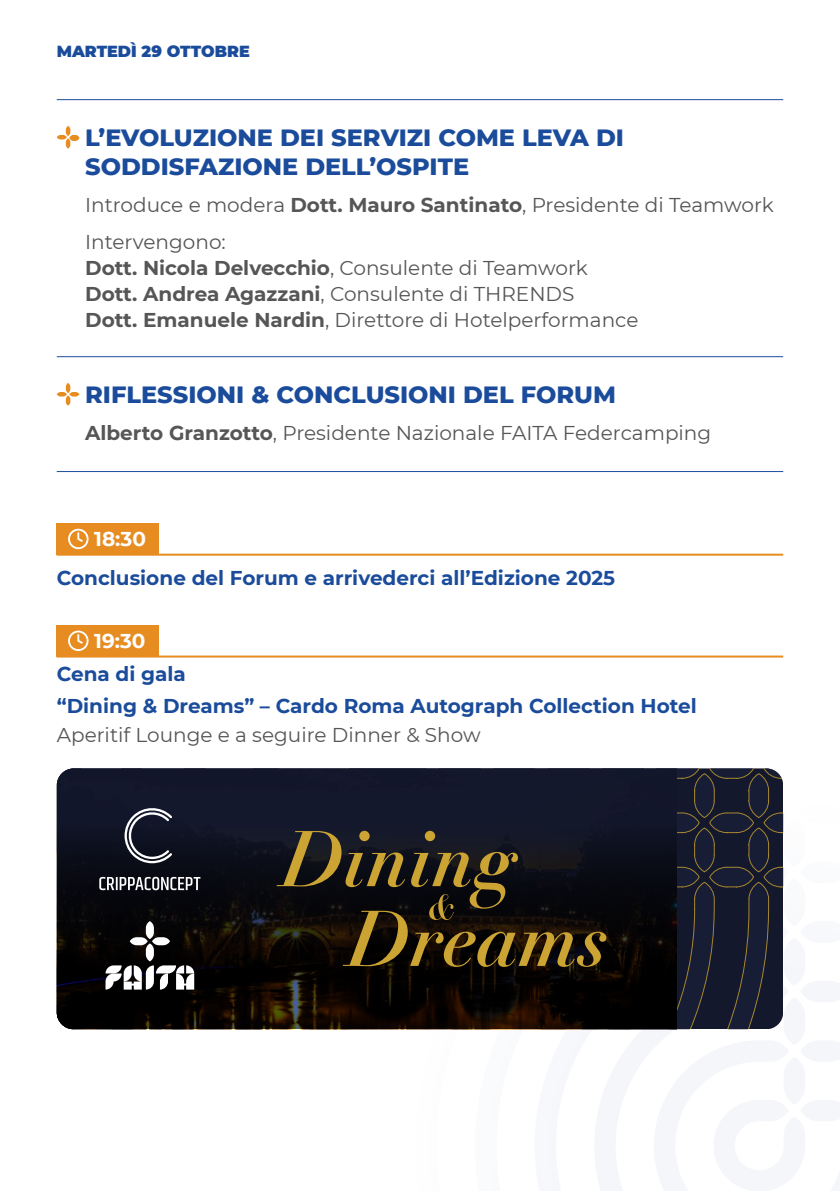
<style>
.page{position:relative;width:840px;height:1191px;background:#fff}
.page>*{position:absolute;margin:0;border:0;box-sizing:border-box;transform-origin:0 0}
.t1{font:800 24px/28.8px "Montserrat";color:#1b4c9c}
.t2{font:20px/26px "Montserrat";color:#565656}
.t3{font:700 20px/31.6px "Montserrat";color:#1b4c9c}
.t4{font:700 20px "Montserrat";color:#fff}
.t5{font:900 16px "Montserrat";color:#1b4c9c}
.s1{font-weight:700}
</style>
<div class="page">
<hr style="left:57px;top:99px;width:725px;height:1px;background:#1b4c9c">
<svg style="left:57px;top:126px;width:22px;height:23px"></svg>
<hr style="left:57px;top:356px;width:725px;height:1px;background:#1b4c9c">
<svg style="left:57px;top:383px;width:22px;height:22px"></svg>
<hr style="left:57px;top:471px;width:725px;height:1px;background:#1b4c9c">
<div style="left:57px;top:523px;width:102px;height:31px;background:#e78c21"></div>
<hr style="left:57px;top:553px;width:102px;height:2px;background:#e78c21">
<hr style="left:159px;top:553px;width:623px;height:2px;background:#e78c21">
<svg style="left:68px;top:529px;width:20px;height:20px"></svg>
<div style="left:57px;top:624px;width:102px;height:32px;background:#e78c21"></div>
<hr style="left:57px;top:655px;width:102px;height:2px;background:#e78c21">
<hr style="left:159px;top:655px;width:623px;height:2px;background:#e78c21">
<svg style="left:68px;top:630px;width:20px;height:21px"></svg>
<img style="left:57px;top:768px;width:219px;height:261px">
<svg style="left:276px;top:768px;width:563px;height:423px"></svg>
<svg style="left:99px;top:876px;width:101px;height:14px"></svg>
<svg style="left:124px;top:805px;width:48px;height:58px;background:#3d404e"></svg>
<svg style="left:105px;top:921px;width:89px;height:68px"></svg>
<p class="t5" style="left:57px;top:39px;width:194px">MARTEDÌ 29 OTTOBRE</p>
<p class="t1" style="left:85px;top:121px;width:540px">L’EVOLUZIONE DEI SERVIZI COME LEVA DI<br>SODDISFAZIONE DELL’OSPITE</p>
<p class="t2" style="left:85px;top:185px;width:690px;line-height:37.4px">Introduce e modera <span class="s1">Dott. Mauro Santinato</span>, Presidente di Teamwork<br>Intervengono:</p>
<p class="t2" style="left:85px;top:254px;width:554px"><span class="s1">Dott. Nicola Delvecchio</span>, Consulente di Teamwork<br><span class="s1">Dott. Andrea Agazzani</span>, Consulente di THRENDS<br><span class="s1">Dott. Emanuele Nardin</span>, Direttore di Hotelperformance</p>
<p class="t1" style="left:85px;top:378px;width:532px">RIFLESSIONI &amp; CONCLUSIONI DEL FORUM</p>
<p class="t2" style="left:85px;top:419px;width:627px"><span class="s1">Alberto Granzotto</span>, Presidente Nazionale FAITA Federcamping</p>
<p class="t4" style="left:94px;top:524px;width:53px">18:30</p>
<p class="t3" style="left:57px;top:561px;width:559px">Conclusione del Forum e arrivederci all’Edizione 2025</p>
<p class="t4" style="left:94px;top:626px;width:53px">19:30</p>
<p class="t3" style="left:57px;top:657px;width:641px">Cena di gala<br>“Dining &amp; Dreams” – Cardo Roma Autograph Collection Hotel</p>
<p class="t2" style="left:57px;top:721px;width:425px">Aperitif Lounge e a seguire Dinner &amp; Show</p>
</div>
